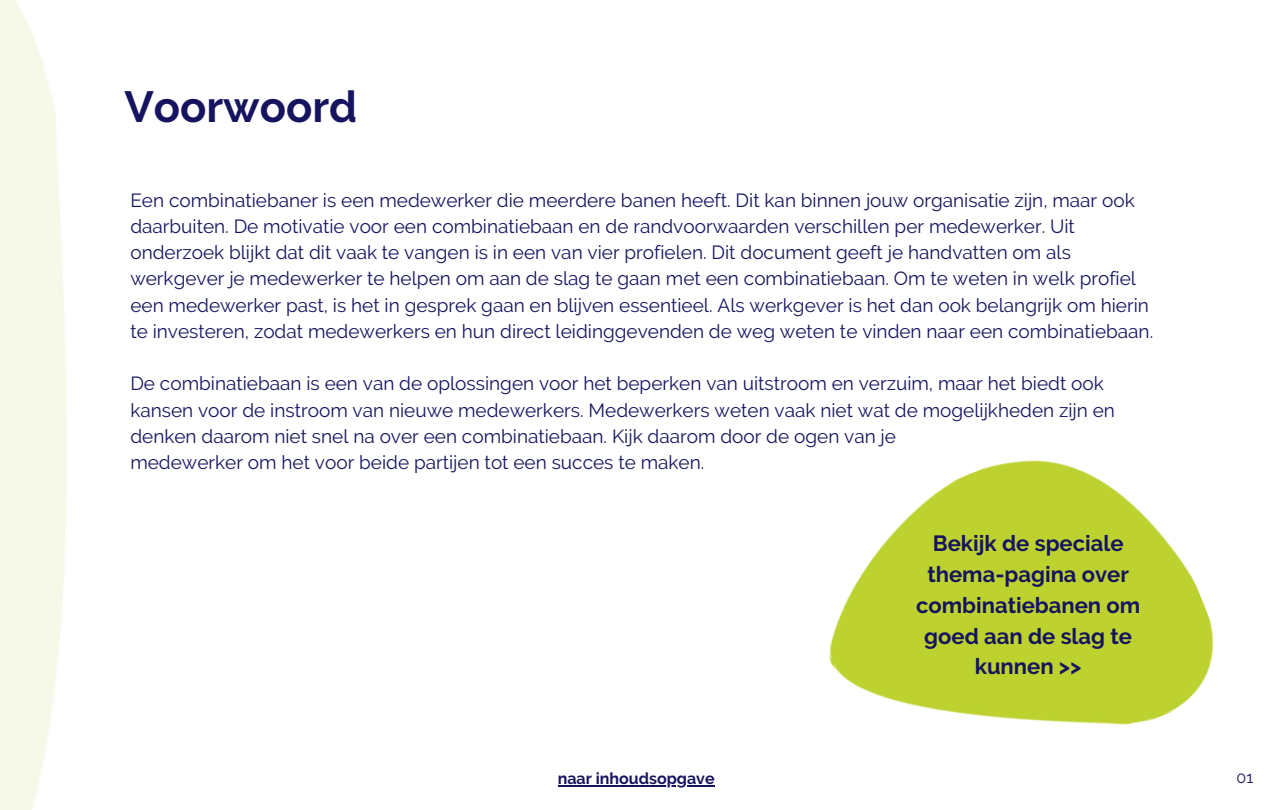
<style>
.page{position:relative;width:1275px;height:810px;background:#fff}
.page>*{position:absolute;margin:0;border:0;box-sizing:border-box;transform-origin:0 0}
.t1{font:700 43.5px "Raleway";color:#16145f}
.t2{font:700 22px/30.8px "Raleway";color:#16145f;text-align:center}
.t3{font:19px/26.2px "Raleway";color:#16145f}
.t4{font:700 16px "Raleway";color:#16145f}
.t5{font:16px "Raleway";color:#16145f}
</style>
<div class="page">
<img style="left:828px;top:460px;width:386px;height:265px">
<hr style="left:558px;top:785px;width:157px;height:2px;background:#16145f">
<h3 class="t1" style="left:124px;top:81px;width:234px">Voorwoord</h3>
<p class="t3" style="left:130px;top:187px;width:1024px">Een combinatiebaner is een medewerker die meerdere banen heeft. Dit kan binnen jouw organisatie zijn, maar ook daarbuiten. De motivatie voor een combinatiebaan en de randvoorwaarden verschillen per medewerker. Uit onderzoek blijkt dat dit vaak te vangen is in een van vier profielen. Dit document geeft je handvatten om als werkgever je medewerker te helpen om aan de slag te gaan met een combinatiebaan. Om te weten in welk profiel een medewerker past, is het in gesprek gaan en blijven essentieel. Als werkgever is het dan ook belangrijk om hierin te investeren, zodat medewerkers en hun direct leidinggevenden de weg weten te vinden naar een combinatiebaan.</p>
<h2 class="t3" style="left:130px;top:371px;width:986px">De combinatiebaan is een van de oplossingen voor het beperken van uitstroom en verzuim, maar het biedt ook kansen voor de instroom van nieuwe medewerkers. Medewerkers weten vaak niet wat de mogelijkheden zijn en denken daarom niet snel na over een combinatiebaan. Kijk daarom door de ogen van je<br>medewerker om het voor beide partijen tot een succes te maken.</h2>
<h3 class="t2" style="left:916px;top:528px;width:226px">Bekijk de speciale thema-pagina over combinatiebanen om goed aan de slag te kunnen &gt;&gt;</h3>
<p class="t4" style="left:558px;top:769px;width:158px">naar inhoudsopgave</p>
<p class="t5" style="left:1237px;top:768px;width:18px">01</p>
</div>
